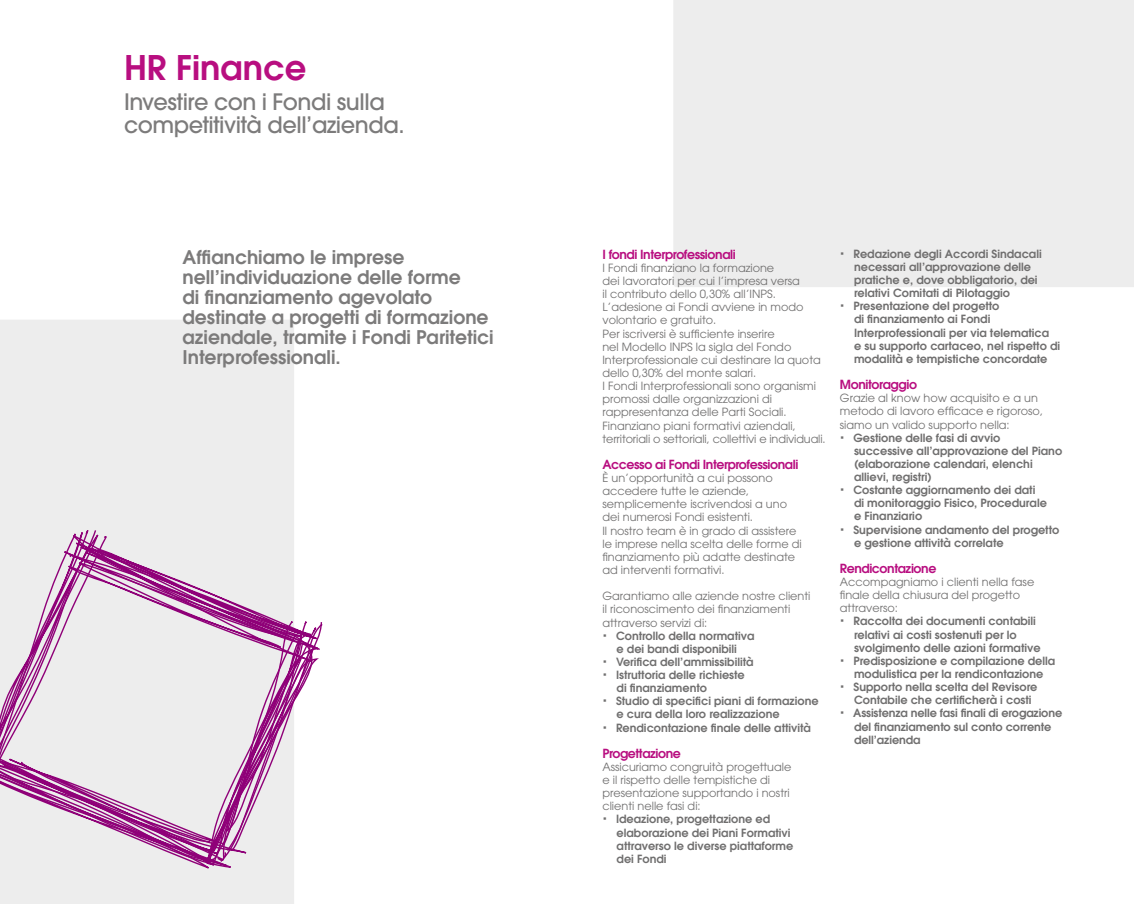
<style>
.page{position:relative;width:1134px;height:904px;background:#fff}
.page>*{position:absolute;margin:0;border:0;box-sizing:border-box;transform-origin:0 0}
.t1{font:600 33.75px "Avant Garde LT";color:#b80e80}
.t2{font:500 22.5px/22.5px "Avant Garde LT";letter-spacing:-.02em;color:#7c7b7b}
.t3{font:600 18.75px/20px "Avant Garde LT";color:#7c7b7b}
.t4{font:600 12.5px "Avant Garde LT";letter-spacing:-.03em;color:#b80e80}
.t5{font:11.25px/13.1px "Avant Garde LT";color:#706f6f}
.t6{font:600 11.25px/13.1px "Avant Garde LT";color:#706f6f}
.s1{font-size:17.5px}
.s2{font-weight:600;font-size:17.5px}
.s3{font-weight:600}
</style>
<div class="page">
<div style="left:673px;top:0;width:461px;height:287px;background:#ededed"></div>
<div style="left:0;top:320px;width:294px;height:584px;background:#ededed"></div>
<svg style="left:0;top:530px;width:322px;height:336px;background:#e1cede"></svg>
<h1 class="t1" style="left:124px;top:46px;width:184px">HR Finance</h1>
<h2 class="t2" style="left:124px;top:91px;width:282px">Investire con i Fondi sulla competitività dell’azienda.</h2>
<h3 class="t3" style="left:182px;top:246px;width:313px">Affianchiamo le imprese nell’individuazione delle forme<br>di finanziamento agevolato destinate a progetti di formazione aziendale, tramite i Fondi Paritetici<br>Interprofessionali.</h3>
<p class="t4" style="left:602px;top:246px;width:135px">I fondi Interprofessionali</p>
<p class="t5" style="left:602px;top:261px;width:225px">I Fondi finanziano la formazione<br>dei lavoratori per cui l’impresa versa<br>il contributo dello 0,30% all’INPS.<br>L’adesione ai Fondi avviene in modo volontario e gratuito.<br>Per iscriversi è sufficiente inserire<br>nel Modello INPS la sigla del Fondo Interprofessionale cui destinare la quota dello 0,30% del monte salari.<br>I Fondi Interprofessionali sono organismi promossi dalle organizzazioni di rappresentanza delle Parti Sociali.<br>Finanziano piani formativi aziendali, territoriali o settoriali, collettivi e individuali.</p>
<p class="t4" style="left:602px;top:456px;width:198px">Accesso ai Fondi Interprofessionali</p>
<p class="t5" style="left:602px;top:471px;width:201px">È un’opportunità a cui possono accedere tutte le aziende, semplicemente iscrivendosi a uno dei numerosi Fondi esistenti.<br>Il nostro team è in grado di assistere le imprese nella scelta delle forme di finanziamento più adatte destinate ad interventi formativi.</p>
<p class="t5" style="left:602px;top:589px;width:210px">Garantiamo alle aziende nostre clienti</p>
<p class="t5" style="left:602px;top:602px;width:189px">il riconoscimento dei finanziamenti</p>
<p class="t5" style="left:602px;top:616px;width:106px">attraverso servizi di:</p>
<p class="t6" style="left:602px;top:628px;width:154px"><span class="s1">·</span> Controllo della normativa</p>
<p class="t6" style="left:617px;top:642px;width:122px">e dei bandi disponibili</p>
<p class="t6" style="left:602px;top:655px;width:153px"><span class="s1">·</span> Verifica dell’ammissibilità</p>
<p class="t6" style="left:602px;top:668px;width:144px"><span class="s1">·</span> Istruttoria delle richieste</p>
<p class="t6" style="left:617px;top:681px;width:92px">di finanziamento</p>
<p class="t6" style="left:602px;top:694px;width:218px"><span class="s1">·</span> Studio di specifici piani di formazione</p>
<p class="t6" style="left:617px;top:707px;width:165px">e cura della loro realizzazione</p>
<p class="t6" style="left:602px;top:720px;width:210px"><span class="s1">·</span> Rendicontazione finale delle attività</p>
<p class="t4" style="left:602px;top:745px;width:80px">Progettazione</p>
<p class="t5" style="left:602px;top:760px;width:190px">Assicuriamo congruità progettuale e il rispetto delle tempistiche di presentazione supportando i nostri clienti nelle fasi di:<br><span class="s2">·</span> <span class="s3">Ideazione, progettazione ed</span></p>
<p class="t6" style="left:617px;top:825px;width:178px">elaborazione dei Piani Formativi attraverso le diverse piattaforme dei Fondi</p>
<p class="t6" style="left:840px;top:247px;width:203px"><span class="s1">·</span> Redazione degli Accordi Sindacali</p>
<p class="t6" style="left:854px;top:260px;width:179px">necessari all’approvazione delle</p>
<p class="t6" style="left:854px;top:273px;width:185px">pratiche e, dove obbligatorio, dei</p>
<p class="t6" style="left:854px;top:286px;width:158px">relativi Comitati di Pilotaggio</p>
<p class="t6" style="left:840px;top:299px;width:161px"><span class="s1">·</span> Presentazione del progetto</p>
<p class="t6" style="left:854px;top:312px;width:138px">di finanziamento ai Fondi</p>
<p class="t6" style="left:854px;top:326px;width:197px">Interprofessionali per via telematica</p>
<p class="t6" style="left:854px;top:339px;width:208px">e su supporto cartaceo, nel rispetto di</p>
<p class="t6" style="left:854px;top:352px;width:195px">modalità e tempistiche concordate</p>
<p class="t4" style="left:840px;top:376px;width:79px">Monitoraggio</p>
<p class="t5" style="left:840px;top:391px;width:205px">Grazie al know how acquisito e a un metodo di lavoro efficace e rigoroso, siamo un valido supporto nella:<br><span class="s2">·</span> <span class="s3">Gestione delle fasi di avvio</span></p>
<p class="t6" style="left:854px;top:444px;width:210px">successive all’approvazione del Piano</p>
<p class="t6" style="left:854px;top:457px;width:180px">(elaborazione calendari, elenchi</p>
<p class="t6" style="left:854px;top:470px;width:79px">allievi, registri)</p>
<p class="t6" style="left:840px;top:483px;width:197px"><span class="s1">·</span> Costante aggiornamento dei dati</p>
<p class="t6" style="left:854px;top:496px;width:194px">di monitoraggio Fisico, Procedurale</p>
<p class="t6" style="left:854px;top:509px;width:70px">e Finanziario</p>
<p class="t6" style="left:840px;top:522px;width:221px"><span class="s1">·</span> Supervisione andamento del progetto</p>
<p class="t6" style="left:854px;top:536px;width:151px">e gestione attività correlate</p>
<p class="t4" style="left:840px;top:560px;width:98px">Rendicontazione</p>
<p class="t5" style="left:840px;top:575px;width:196px">Accompagniamo i clienti nella fase</p>
<p class="t5" style="left:840px;top:588px;width:182px">finale della chiusura del progetto</p>
<p class="t5" style="left:840px;top:601px;width:60px">attraverso:</p>
<p class="t6" style="left:840px;top:614px;width:198px"><span class="s1">·</span> Raccolta dei documenti contabili</p>
<p class="t6" style="left:854px;top:627px;width:164px">relativi ai costi sostenuti per lo</p>
<p class="t6" style="left:854px;top:641px;width:188px">svolgimento delle azioni formative</p>
<p class="t6" style="left:840px;top:654px;width:217px"><span class="s1">·</span> Predisposizione e compilazione della</p>
<p class="t6" style="left:854px;top:667px;width:191px">modulistica per la rendicontazione</p>
<p class="t6" style="left:840px;top:680px;width:199px"><span class="s1">·</span> Supporto nella scelta del Revisore</p>
<p class="t6" style="left:854px;top:693px;width:179px">Contabile che certificherà i costi</p>
<p class="t6" style="left:840px;top:706px;width:224px"><span class="s1">·</span> Assistenza nelle fasi finali di erogazione</p>
<p class="t6" style="left:854px;top:719px;width:199px">del finanziamento sul conto corrente</p>
<p class="t6" style="left:854px;top:732px;width:68px">dell’azienda</p>
</div>
